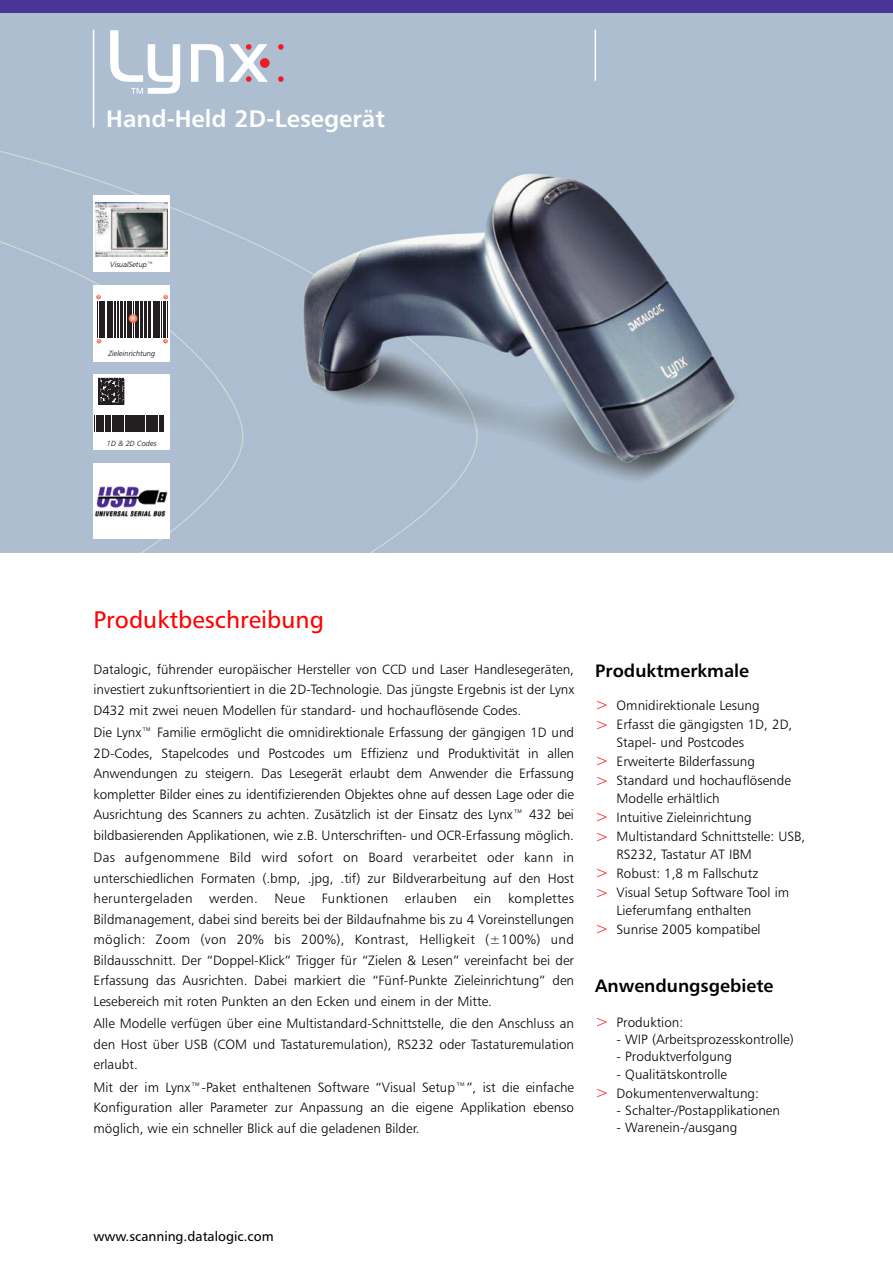
<style>
.page{position:relative;width:893px;height:1263px;background:#fff}
.page>*{position:absolute;margin:0;border:0;box-sizing:border-box;transform-origin:0 0}
.t1{font:24px "Humanist 777 BT Bold B";color:#fff}
.t2{font:24px "Humanist 777 BT Roman B";color:#f00}
.t3{font:18px "Humanist 777 BT Bold B";color:#000}
.t4{font:13.5px/20.5px "Humanist 777 BT Light B";color:#000}
.t5{font:13.5px "Humanist 777 BT Roman B";color:#000}
.t6{font:7.5px "Humanist 777 BT Light Italic B";color:#000}
.s1{font-family:"Humanist 777 BT Bold B";font-size:18px}
.s2{font-size:16.5px;color:#f00}
</style>
<div class="page">
<img style="left:0;top:13px;width:893px;height:540px">
<div style="left:0;top:0;width:893px;height:13px;background:#493596"></div>
<hr style="left:93px;top:30px;width:1px;height:98px;background:#fff">
<div style="left:94px;top:285px;width:76px;height:76px;background:#fff"></div>
<hr style="left:97px;top:301px;width:1px;height:36px;background:#231f20">
<hr style="left:99px;top:301px;width:1px;height:36px;background:#231f20">
<hr style="left:100px;top:301px;width:2px;height:36px;background:#231f20">
<hr style="left:102px;top:301px;width:1px;height:36px;background:#231f20">
<hr style="left:104px;top:301px;width:1px;height:36px;background:#231f20">
<hr style="left:107px;top:301px;width:1px;height:36px;background:#231f20">
<hr style="left:108px;top:301px;width:1px;height:36px;background:#231f20">
<hr style="left:109px;top:301px;width:2px;height:36px;background:#231f20">
<hr style="left:112px;top:301px;width:1px;height:36px;background:#231f20">
<hr style="left:114px;top:301px;width:1px;height:36px;background:#231f20">
<hr style="left:117px;top:301px;width:1px;height:36px;background:#231f20">
<hr style="left:119px;top:301px;width:1px;height:36px;background:#231f20">
<hr style="left:120px;top:301px;width:1px;height:36px;background:#231f20">
<hr style="left:121px;top:301px;width:1px;height:36px;background:#231f20">
<hr style="left:122px;top:301px;width:1px;height:36px;background:#231f20">
<hr style="left:125px;top:301px;width:1px;height:36px;background:#231f20">
<hr style="left:127px;top:301px;width:1px;height:36px;background:#231f20">
<hr style="left:128px;top:301px;width:2px;height:36px;background:#231f20">
<hr style="left:131px;top:301px;width:1px;height:36px;background:#231f20">
<hr style="left:133px;top:301px;width:1px;height:36px;background:#231f20">
<hr style="left:135px;top:301px;width:1px;height:36px;background:#231f20">
<hr style="left:137px;top:301px;width:1px;height:36px;background:#231f20">
<hr style="left:139px;top:301px;width:1px;height:36px;background:#231f20">
<hr style="left:140px;top:301px;width:1px;height:36px;background:#231f20">
<hr style="left:141px;top:301px;width:2px;height:36px;background:#231f20">
<hr style="left:144px;top:301px;width:2px;height:36px;background:#231f20">
<hr style="left:147px;top:301px;width:1px;height:36px;background:#231f20">
<hr style="left:148px;top:301px;width:1px;height:36px;background:#231f20">
<hr style="left:149px;top:301px;width:1px;height:36px;background:#231f20">
<hr style="left:151px;top:301px;width:1px;height:36px;background:#231f20">
<hr style="left:153px;top:301px;width:1px;height:36px;background:#231f20">
<hr style="left:154px;top:301px;width:2px;height:36px;background:#231f20">
<hr style="left:156px;top:301px;width:2px;height:36px;background:#231f20">
<hr style="left:159px;top:301px;width:1px;height:36px;background:#231f20">
<hr style="left:161px;top:301px;width:1px;height:36px;background:#231f20">
<hr style="left:163px;top:301px;width:1px;height:36px;background:#231f20">
<hr style="left:165px;top:301px;width:1px;height:36px;background:#231f20">
<hr style="left:167px;top:301px;width:1px;height:36px;background:#231f20">
<svg style="left:129px;top:314px;width:8px;height:9px"></svg>
<svg style="left:163px;top:295px;width:5px;height:4px"></svg>
<svg style="left:163px;top:339px;width:5px;height:4px"></svg>
<svg style="left:97px;top:339px;width:4px;height:4px"></svg>
<svg style="left:96px;top:295px;width:5px;height:4px"></svg>
<div style="left:94px;top:196px;width:76px;height:76px;background:#fff"></div>
<img style="left:96px;top:202px;width:71px;height:54px">
<div style="left:94px;top:463px;width:76px;height:76px;background:#fff"></div>
<img style="left:95px;top:486px;width:73px;height:31px">
<div style="left:94px;top:374px;width:76px;height:76px;background:#fff"></div>
<svg style="left:98px;top:378px;width:26px;height:26px"></svg>
<svg style="left:96px;top:415px;width:68px;height:17px"></svg>
<svg style="left:110px;top:30px;width:70px;height:64px"></svg>
<svg style="left:278px;top:76px;width:6px;height:6px"></svg>
<svg style="left:260px;top:58px;width:10px;height:10px"></svg>
<svg style="left:191px;top:44px;width:77px;height:38px"></svg>
<svg style="left:278px;top:44px;width:6px;height:6px"></svg>
<hr style="left:595px;top:30px;width:1px;height:51px;background:#fff">
<h1 class="t1" style="left:106px;top:104px;width:280px">Hand-Held 2D-Lesegerät</h1>
<p class="t6" style="left:110px;top:260px;width:45px">VisualSetup™</p>
<p class="t6" style="left:108px;top:349px;width:48px">Zieleinrichtung</p>
<p class="t6" style="left:107px;top:439px;width:51px">1D &amp; 2D Codes</p>
<h1 class="t2" style="left:94px;top:606px;width:232px">Produktbeschreibung</h1>
<p class="t4" style="left:94px;top:659px;width:657px">Datalogic, führender europäischer Hersteller von CCD und Laser Handlesegeräten, <span class="s1">Produktmerkmale </span>investiert zukunftsorientiert in die 2D-Technologie. Das jüngste Ergebnis ist der Lynx<br>D432 mit zwei neuen Modellen für standard- und hochauflösende Codes.</p>
<p class="t4" style="left:94px;top:722px;width:482px;text-align:justify">Die Lynx™ Familie ermöglicht die omnidirektionale Erfassung der gängigen 1D und 2D-Codes, Stapelcodes und Postcodes um Effizienz und Produktivität in allen Anwendungen zu steigern. Das Lesegerät erlaubt dem Anwender die Erfassung kompletter Bilder eines zu identifizierenden Objektes ohne auf dessen Lage oder die Ausrichtung des Scanners zu achten. Zusätzlich ist der Einsatz des Lynx™ 432 bei bildbasierenden Applikationen, wie z.B. Unterschriften- und OCR-Erfassung möglich.</p>
<p class="t4" style="left:94px;top:847px;width:482px;text-align:justify">Das aufgenommene Bild wird sofort on Board verarbeitet oder kann in unterschiedlichen Formaten (.bmp, .jpg, .tif) zur Bildverarbeitung auf den Host heruntergeladen werden. Neue Funktionen erlauben ein komplettes Bildmanagement, dabei sind bereits bei der Bildaufnahme bis zu 4 Voreinstellungen möglich: Zoom (von 20% bis 200%), Kontrast, Helligkeit (±100%) und Bildausschnitt. Der “Doppel-Klick” Trigger für “Zielen &amp; Lesen” vereinfacht bei der Erfassung das Ausrichten. Dabei markiert die “Fünf-Punkte Zieleinrichtung” den Lesebereich mit roten Punkten an den Ecken und einem in der Mitte.</p>
<p class="t4" style="left:94px;top:1013px;width:482px;text-align:justify">Alle Modelle verfügen über eine Multistandard-Schnittstelle, die den Anschluss an den Host über USB (COM und Tastaturemulation), RS232 oder Tastaturemulation erlaubt.</p>
<p class="t4" style="left:94px;top:1076px;width:482px;text-align:justify">Mit der im Lynx™-Paket enthaltenen Software “Visual Setup™”, ist die einfache Konfiguration aller Parameter zur Anpassung an die eigene Applikation ebenso möglich, wie ein schneller Blick auf die geladenen Bilder.</p>
<p class="t4" style="left:595px;top:696px;width:198px;line-height:19.4px"><span class="s2">&gt;</span> Omnidirektionale Lesung<br><span class="s2">&gt;</span> Erfasst die gängigsten 1D, 2D,</p>
<p class="t4" style="left:595px;top:732px;width:197px;line-height:19.4px;text-indent:21px">Stapel- und Postcodes<br><span class="s2">&gt;</span> Erweiterte Bilderfassung<br><span class="s2">&gt;</span> Standard und hochauflösende</p>
<p class="t4" style="left:595px;top:788px;width:211px;line-height:19.4px;text-indent:21px">Modelle erhältlich<br><span class="s2">&gt;</span> Intuitive Zieleinrichtung<br><span class="s2">&gt;</span> Multistandard Schnittstelle: USB,</p>
<p class="t4" style="left:595px;top:844px;width:195px;line-height:19.4px;text-indent:21px">RS232, Tastatur AT IBM<br><span class="s2">&gt;</span> Robust: 1,8 m Fallschutz<br><span class="s2">&gt;</span> Visual Setup Software Tool im</p>
<p class="t4" style="left:595px;top:900px;width:167px;line-height:19.4px;text-indent:21px">Lieferumfang enthalten <span class="s2">&gt;</span> Sunrise 2005 kompatibel</p>
<h2 class="t3" style="left:595px;top:975px;width:180px">Anwendungsgebiete</h2>
<p class="t4" style="left:595px;top:1012px;width:89px"><span class="s2">&gt;</span> Produktion:</p>
<p class="t4" style="left:617px;top:1029px;width:179px">- WIP (Arbeitsprozesskontrolle)</p>
<p class="t4" style="left:617px;top:1046px;width:117px">- Produktverfolgung</p>
<p class="t4" style="left:595px;top:1064px;width:165px;line-height:19.4px;text-indent:21px">- Qualitätskontrolle<br><span class="s2">&gt;</span> Dokumentenverwaltung:</p>
<p class="t4" style="left:617px;top:1100px;width:165px">- Schalter-/Postapplikationen</p>
<p class="t4" style="left:617px;top:1117px;width:122px">- Warenein-/ausgang</p>
<p class="t5" style="left:94px;top:1229px;width:182px">www.scanning.datalogic.com</p>
</div>
